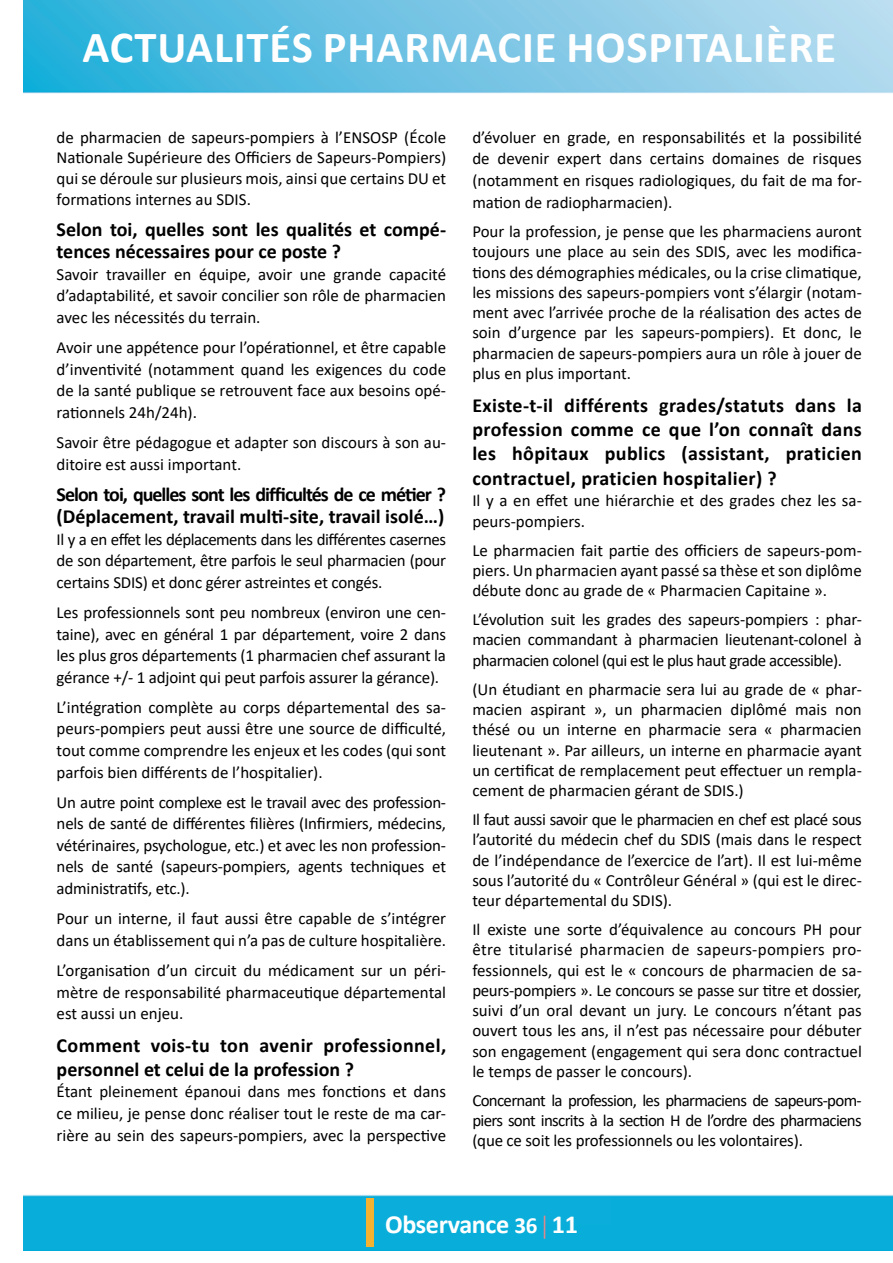
<style>
.page{position:relative;width:893px;height:1263px;background:#fff}
.page>*{position:absolute;margin:0;border:0;box-sizing:border-box;transform-origin:0 0}
.t1{font:700 44.55px "Calibri";letter-spacing:.02em;color:#fff}
.t2{font:700 26.1px "Calibri";letter-spacing:-.015em;color:#fff}
.t3{font:700 19.95px/24.3px "Calibri";color:#000}
.t4{font:700 19.95px/22.4px "Calibri";letter-spacing:-.02em;color:#000}
.t5{font:16.95px/20.2px "Calibri";color:#000;text-align:justify}
.s1{font-size:23.1px}
.s2{font-family:"Helvetica LT Std";font-weight:300;font-size:23.1px;color:#f38484}
</style>
<div class="page">
<img style="left:23px;top:0;width:870px;height:1250px">
<div style="left:366px;top:1198px;width:8px;height:49px;background:#f5b130"></div>
<h1 class="t1" style="left:82px;top:16px;width:755px">ACTUALITÉS PHARMACIE HOSPITALIÈRE</h1>
<p class="t5" style="left:57px;top:126px;width:391px;line-height:20.7px">de pharmacien de sapeurs-pompiers à l’ENSOSP (École Nationale Supérieure des Officiers de Sapeurs-Pompiers) qui se déroule sur plusieurs mois, ainsi que certains DU et formations internes au SDIS.</p>
<p class="t3" style="left:57px;top:218px;width:391px;line-height:22.4px">Selon toi, quelles sont les qualités et compé&shy;tences nécessaires pour ce poste ?</p>
<p class="t5" style="left:57px;top:263px;width:391px;line-height:21.6px">Savoir travailler en équipe, avoir une grande capacité d’adaptabilité, et savoir concilier son rôle de pharmacien avec les nécessités du terrain.</p>
<p class="t5" style="left:57px;top:336px;width:391px;line-height:21.6px">Avoir une appétence pour l’opérationnel, et être capable d’inventivité (notamment quand les exigences du code de la santé publique se retrouvent face aux besoins opé&shy;rationnels 24h/24h).</p>
<p class="t5" style="left:57px;top:431px;width:391px;line-height:21.6px">Savoir être pédagogue et adapter son discours à son au&shy;ditoire est aussi important.</p>
<p class="t4" style="left:57px;top:483px;width:391px">Selon toi, quelles sont les difficultés de ce métier ? (Déplacement, travail multi-site, travail isolé…)</p>
<p class="t5" style="left:57px;top:528px;width:391px;line-height:21.6px">Il y a en effet les déplacements dans les différentes casernes de son département, être parfois le seul pharmacien (pour certains SDIS) et donc gérer astreintes et congés.</p>
<p class="t5" style="left:57px;top:601px;width:391px;line-height:21.6px">Les professionnels sont peu nombreux (environ une cen&shy;taine), avec en général 1 par département, voire 2 dans les plus gros départements (1 pharmacien chef assurant la gérance +/- 1 adjoint qui peut parfois assurer la gérance).</p>
<p class="t5" style="left:57px;top:696px;width:391px;line-height:21.6px">L’intégration complète au corps départemental des sa&shy;peurs-pompiers peut aussi être une source de difficulté, tout comme comprendre les enjeux et les codes (qui sont parfois bien différents de l’hospitalier).</p>
<p class="t5" style="left:57px;top:791px;width:391px;line-height:21.6px">Un autre point complexe est le travail avec des profession&shy;nels de santé de différentes filières (Infirmiers, médecins, vétérinaires, psychologue, etc.) et avec les non profession&shy;nels de santé (sapeurs-pompiers, agents techniques et administratifs, etc.).</p>
<p class="t5" style="left:57px;top:907px;width:391px;line-height:21.6px">Pour un interne, il faut aussi être capable de s’intégrer dans un établissement qui n’a pas de culture hospitalière.</p>
<p class="t5" style="left:57px;top:959px;width:391px;line-height:21.6px">L’organisation d’un circuit du médicament sur un péri&shy;mètre de responsabilité pharmaceutique départemental est aussi un enjeu.</p>
<p class="t3" style="left:57px;top:1033px;width:391px">Comment vois-tu ton avenir professionnel, personnel et celui de la profession ?</p>
<p class="t5" style="left:57px;top:1080px;width:391px;line-height:21.6px">Étant pleinement épanoui dans mes fonctions et dans ce milieu, je pense donc réaliser tout le reste de ma car&shy;rière au sein des sapeurs-pompiers, avec la perspective</p>
<p class="t5" style="left:472px;top:126px;width:391px;line-height:21.8px">d’évoluer en grade, en responsabilités et la possibilité de devenir expert dans certains domaines de risques (notamment en risques radiologiques, du fait de ma for&shy;mation de radiopharmacien).</p>
<p class="t5" style="left:472px;top:221px;width:391px">Pour la profession, je pense que les pharmaciens auront toujours une place au sein des SDIS, avec les modifica&shy;tions des démographies médicales, ou la crise climatique, les missions des sapeurs-pompiers vont s’élargir (notam&shy;ment avec l’arrivée proche de la réalisation des actes de soin d’urgence par les sapeurs-pompiers). Et donc, le pharmacien de sapeurs-pompiers aura un rôle à jouer de plus en plus important.</p>
<p class="t3" style="left:472px;top:393px;width:391px;text-align:justify">Existe-t-il différents grades/statuts dans la profession comme ce que l’on connaît dans les hôpitaux publics (assistant, praticien contractuel, praticien hospitalier) ?</p>
<p class="t5" style="left:472px;top:489px;width:391px;line-height:21px">Il y a en effet une hiérarchie et des grades chez les sa&shy;peurs-pompiers.</p>
<p class="t5" style="left:472px;top:539px;width:391px">Le pharmacien fait partie des officiers de sapeurs-pom&shy;piers. Un pharmacien ayant passé sa thèse et son diplôme débute donc au grade de « Pharmacien Capitaine ».</p>
<p class="t5" style="left:472px;top:609px;width:391px">L’évolution suit les grades des sapeurs-pompiers : phar&shy;macien commandant à pharmacien lieutenant-colonel à pharmacien colonel (qui est le plus haut grade accessible).</p>
<p class="t5" style="left:472px;top:678px;width:391px">(Un étudiant en pharmacie sera lui au grade de « phar&shy;macien aspirant », un pharmacien diplômé mais non thésé ou un interne en pharmacie sera « pharmacien lieutenant ». Par ailleurs, un interne en pharmacie ayant un certificat de remplacement peut effectuer un rempla&shy;cement de pharmacien gérant de SDIS.)</p>
<p class="t5" style="left:472px;top:809px;width:391px">Il faut aussi savoir que le pharmacien en chef est placé sous l’autorité du médecin chef du SDIS (mais dans le respect de l’indépendance de l’exercice de l’art). Il est lui-même sous l’autorité du « Contrôleur Général » (qui est le direc&shy;teur départemental du SDIS).</p>
<p class="t5" style="left:472px;top:919px;width:391px">Il existe une sorte d’équivalence au concours PH pour être titularisé pharmacien de sapeurs-pompiers pro&shy;fessionnels, qui est le « concours de pharmacien de sa&shy;peurs-pompiers ». Le concours se passe sur titre et dossier, suivi d’un oral devant un jury. Le concours n’étant pas ouvert tous les ans, il n’est pas nécessaire pour débuter son engagement (engagement qui sera donc contractuel le temps de passer le concours).</p>
<p class="t5" style="left:472px;top:1090px;width:391px">Concernant la profession, les pharmaciens de sapeurs-pom&shy;piers sont inscrits à la section H de l’ordre des pharmaciens (que ce soit les professionnels ou les volontaires).</p>
<h2 class="t2" style="left:385px;top:1206px;width:195px">Observance <span class="s1">36</span> <span class="s2">|</span> 11</h2>
</div>
